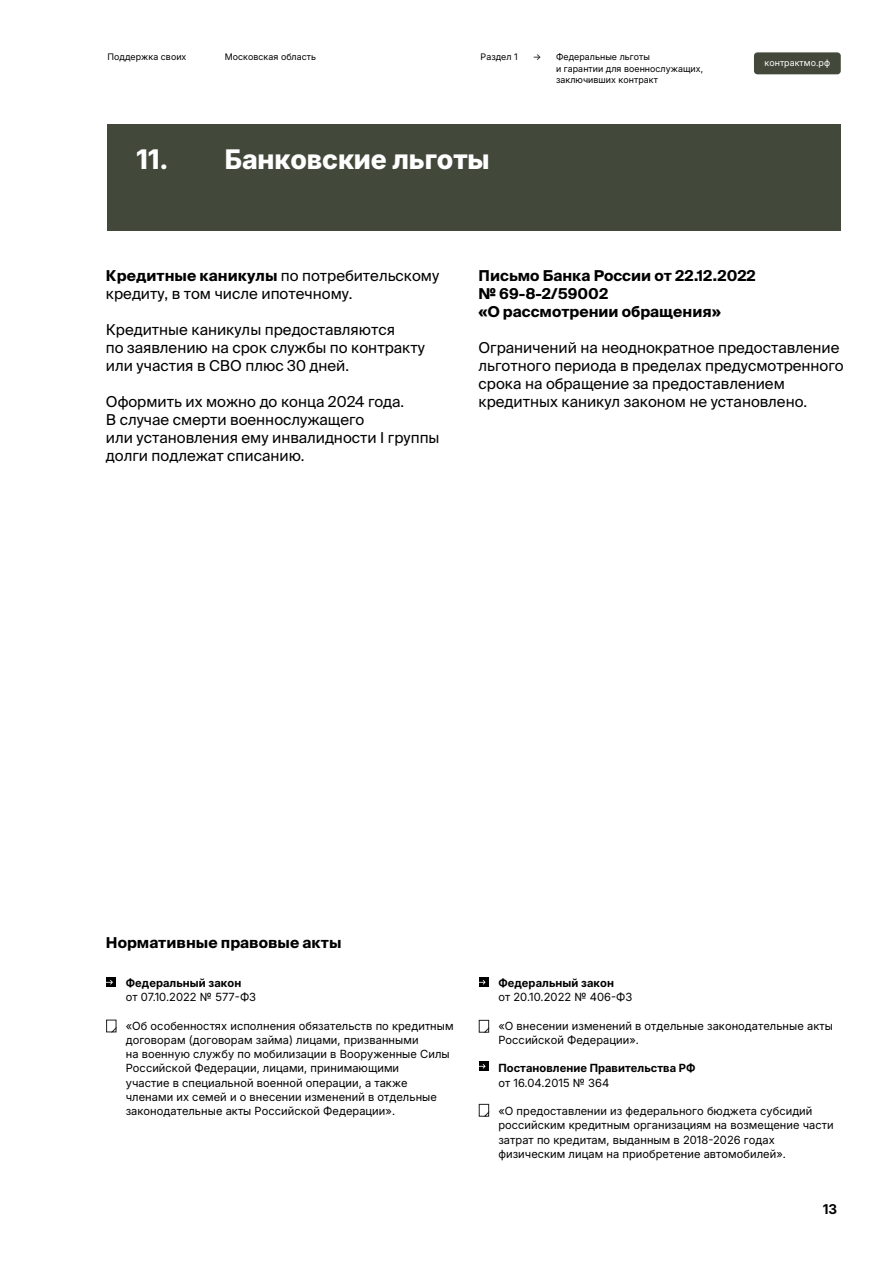
<style>
.page{position:relative;width:893px;height:1263px;background:#fff}
.page>*{position:absolute;margin:0;border:0;box-sizing:border-box;transform-origin:0 0}
.t1{font:800 27px "Inter 18 pt";letter-spacing:-.005em;color:#fff}
.t2{font:15px/18px "Suisse Intl";color:#000}
.t3{font:700 15px/18px "Suisse Intl";color:#000}
.t4{font:700 13.5px "Inter 18 pt";color:#000}
.t5{font:11.25px/14.2px "Inter 18 pt";letter-spacing:.005em;color:#000}
.t6{font:700 11.25px "Inter 18 pt";letter-spacing:.005em;color:#000}
.t7{font:9px/11.6px "Inter 18 pt";letter-spacing:.005em;color:#000}
.t8{font:9px "Inter 18 pt";letter-spacing:.005em;color:#fff}
.s1{font-weight:700}
</style>
<div class="page">
<div style="left:107px;top:124px;width:734px;height:107px;background:#42483a"></div>
<div style="left:754px;top:52px;width:87px;height:22px;background:#42483a;border-radius:4px"></div>
<div style="left:107px;top:977px;width:9px;height:10px;background:#000"></div>
<svg style="left:106px;top:980px;width:7px;height:5px"></svg>
<svg style="left:106px;top:1020px;width:11px;height:12px"></svg>
<div style="left:479px;top:977px;width:10px;height:10px;background:#000"></div>
<svg style="left:479px;top:980px;width:7px;height:5px"></svg>
<svg style="left:479px;top:1020px;width:10px;height:12px"></svg>
<div style="left:479px;top:1061px;width:10px;height:10px;background:#000"></div>
<svg style="left:479px;top:1064px;width:7px;height:5px"></svg>
<svg style="left:479px;top:1104px;width:10px;height:12px"></svg>
<p class="t7" style="left:108px;top:51px;width:80px">Поддержка своих</p>
<p class="t7" style="left:225px;top:51px;width:93px">Московская область</p>
<p class="t7" style="left:481px;top:51px;width:39px">Раздел 1</p>
<p class="t7" style="left:556px;top:51px;width:149px;text-indent:-23px">→ Федеральные льготы<br>и гарантии для военнослужащих, заключивших контракт</p>
<h1 class="t1" style="left:136px;top:139px;width:33px">11.</h1>
<h1 class="t1" style="left:225px;top:139px;width:266px">Банковские льготы</h1>
<p class="t8" style="left:765px;top:56px;width:67px">контрактмо.рф</p>
<h2 class="t2" style="left:106px;top:267px;width:335px"><span class="s1">Кредитные каникулы</span> по потребительскому кредиту, в том числе ипотечному.</h2>
<h2 class="t2" style="left:106px;top:321px;width:320px">Кредитные каникулы предоставляются<br>по заявлению на срок службы по контракту или участия в СВО плюс 30 дней.</h2>
<h2 class="t2" style="left:106px;top:393px;width:335px">Оформить их можно до конца 2024 года.<br>В случае смерти военнослужащего<br>или установления ему инвалидности I группы долги подлежат списанию.</h2>
<h2 class="t3" style="left:479px;top:267px;width:279px">Письмо Банка России от 22.12.2022 № 69-8-2/59002<br>«О рассмотрении обращения»</h2>
<h2 class="t2" style="left:479px;top:339px;width:367px">Ограничений на неоднократное предоставление льготного периода в пределах предусмотренного срока на обращение за предоставлением кредитных каникул законом не установлено.</h2>
<h2 class="t3" style="left:106px;top:934px;width:237px">Нормативные правовые акты</h2>
<p class="t6" style="left:126px;top:974px;width:117px">Федеральный закон</p>
<p class="t5" style="left:126px;top:989px;width:132px">от 07.10.2022 № 577-ФЗ</p>
<p class="t5" style="left:126px;top:1018px;width:329px">«Об особенностях исполнения обязательств по кредитным договорам (договорам займа) лицами, призванными<br>на военную службу по мобилизации в Вооруженные Силы Российской Федерации, лицами, принимающими<br>участие в специальной военной операции, а также членами их семей и о внесении изменений в отдельные законодательные акты Российской Федерации».</p>
<p class="t6" style="left:498px;top:974px;width:117px">Федеральный закон</p>
<p class="t5" style="left:498px;top:989px;width:136px">от 20.10.2022 № 406-ФЗ</p>
<p class="t5" style="left:498px;top:1018px;width:336px">«О внесении изменений в отдельные законодательные акты<br>Российской Федерации».</p>
<p class="t6" style="left:498px;top:1060px;width:199px">Постановление Правительства РФ</p>
<p class="t5" style="left:498px;top:1075px;width:112px">от 16.04.2015 № 364</p>
<p class="t5" style="left:498px;top:1103px;width:337px">«О предоставлении из федерального бюджета субсидий российским кредитным организациям на возмещение части затрат по кредитам, выданным в 2018-2026 годах физическим лицам на приобретение автомобилей».</p>
<p class="t4" style="left:823px;top:1199px;width:16px">13</p>
</div>
